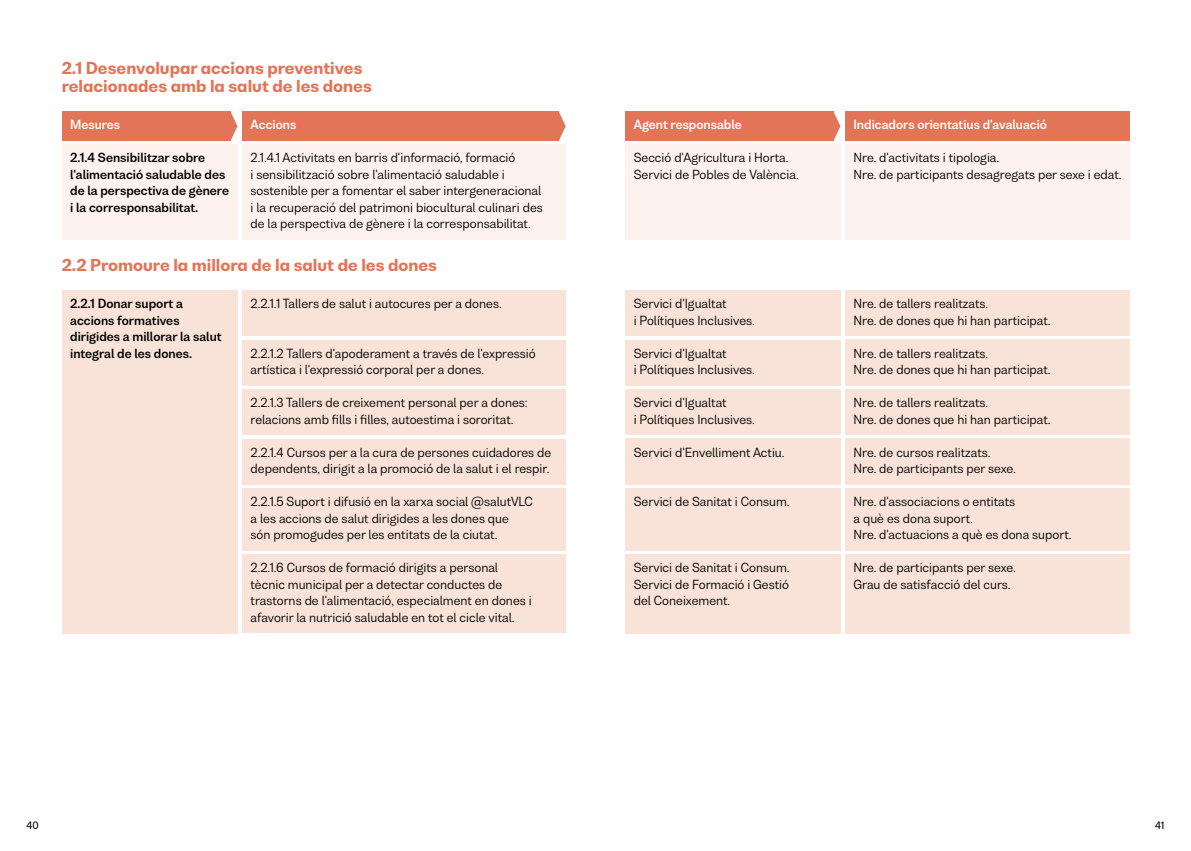
<style>
.page{position:relative;width:1191px;height:851px;background:#fff}
.page>*{position:absolute;margin:0;border:0;box-sizing:border-box;transform-origin:0 0}
.t1{font:800 15.75px/18px "Bw Nista Geometric";color:#e27457}
.t2{font:12px/16.5px "Bw Nista Grotesk";color:#000;scale:.96 1}
.t3{font:700 12px/16.5px "Bw Nista Grotesk";color:#000;scale:.96 1}
.t4{font:700 12px "Bw Nista Grotesk";color:#fff;scale:.96 1}
.t5{font:500 9.75px "Bw Nista Grotesk";color:#000;scale:.96 1}
</style>
<div class="page">
<div style="left:625px;top:144px;width:215px;height:29px;background:#fdf2ee"></div>
<div style="left:625px;top:161px;width:215px;height:29px;background:#fdf2ee"></div>
<div style="left:625px;top:177px;width:215px;height:29px;background:#fdf2ee"></div>
<div style="left:625px;top:194px;width:215px;height:29px;background:#fdf2ee"></div>
<div style="left:625px;top:210px;width:215px;height:29px;background:#fdf2ee"></div>
<div style="left:625px;top:290px;width:215px;height:46px;background:#f9e3d9"></div>
<div style="left:625px;top:340px;width:215px;height:45px;background:#f9e3d9"></div>
<div style="left:625px;top:389px;width:215px;height:46px;background:#f9e3d9"></div>
<div style="left:625px;top:439px;width:215px;height:29px;background:#f9e3d9"></div>
<div style="left:625px;top:455px;width:215px;height:29px;background:#f9e3d9"></div>
<div style="left:625px;top:488px;width:215px;height:29px;background:#f9e3d9"></div>
<div style="left:625px;top:505px;width:215px;height:29px;background:#f9e3d9"></div>
<div style="left:625px;top:521px;width:215px;height:29px;background:#f9e3d9"></div>
<div style="left:625px;top:554px;width:215px;height:62px;background:#f9e3d9"></div>
<div style="left:625px;top:604px;width:215px;height:29px;background:#f9e3d9"></div>
<div style="left:845px;top:144px;width:284px;height:29px;background:#fdf2ee"></div>
<div style="left:845px;top:161px;width:284px;height:29px;background:#fdf2ee"></div>
<div style="left:845px;top:177px;width:284px;height:29px;background:#fdf2ee"></div>
<div style="left:845px;top:194px;width:284px;height:29px;background:#fdf2ee"></div>
<div style="left:845px;top:210px;width:284px;height:29px;background:#fdf2ee"></div>
<div style="left:845px;top:290px;width:284px;height:29px;background:#f9e3d9"></div>
<div style="left:845px;top:307px;width:284px;height:29px;background:#f9e3d9"></div>
<div style="left:845px;top:340px;width:284px;height:29px;background:#f9e3d9"></div>
<div style="left:845px;top:356px;width:284px;height:29px;background:#f9e3d9"></div>
<div style="left:845px;top:389px;width:284px;height:29px;background:#f9e3d9"></div>
<div style="left:845px;top:406px;width:284px;height:29px;background:#f9e3d9"></div>
<div style="left:845px;top:439px;width:284px;height:29px;background:#f9e3d9"></div>
<div style="left:845px;top:455px;width:284px;height:29px;background:#f9e3d9"></div>
<div style="left:845px;top:488px;width:284px;height:46px;background:#f9e3d9"></div>
<div style="left:845px;top:521px;width:284px;height:29px;background:#f9e3d9"></div>
<div style="left:845px;top:554px;width:284px;height:29px;background:#f9e3d9"></div>
<div style="left:845px;top:571px;width:284px;height:29px;background:#f9e3d9"></div>
<div style="left:845px;top:587px;width:284px;height:29px;background:#f9e3d9"></div>
<div style="left:845px;top:604px;width:284px;height:29px;background:#f9e3d9"></div>
<div style="left:62px;top:144px;width:175px;height:79px;background:#fdf2ee"></div>
<div style="left:62px;top:210px;width:175px;height:29px;background:#fdf2ee"></div>
<div style="left:242px;top:144px;width:324px;height:95px;background:#fdf2ee"></div>
<div style="left:242px;top:290px;width:324px;height:29px;background:#f9e3d9"></div>
<div style="left:242px;top:307px;width:324px;height:29px;background:#f9e3d9"></div>
<div style="left:242px;top:340px;width:324px;height:45px;background:#f9e3d9"></div>
<div style="left:242px;top:389px;width:324px;height:46px;background:#f9e3d9"></div>
<div style="left:242px;top:439px;width:324px;height:45px;background:#f9e3d9"></div>
<div style="left:242px;top:488px;width:324px;height:62px;background:#f9e3d9"></div>
<div style="left:242px;top:554px;width:324px;height:79px;background:#f9e3d9"></div>
<div style="left:62px;top:290px;width:175px;height:79px;background:#f9e3d9"></div>
<div style="left:62px;top:356px;width:175px;height:29px;background:#f9e3d9"></div>
<div style="left:62px;top:373px;width:175px;height:29px;background:#f9e3d9"></div>
<div style="left:62px;top:389px;width:175px;height:29px;background:#f9e3d9"></div>
<div style="left:62px;top:406px;width:175px;height:29px;background:#f9e3d9"></div>
<div style="left:62px;top:422px;width:175px;height:29px;background:#f9e3d9"></div>
<div style="left:62px;top:439px;width:175px;height:29px;background:#f9e3d9"></div>
<div style="left:62px;top:455px;width:175px;height:29px;background:#f9e3d9"></div>
<div style="left:62px;top:472px;width:175px;height:29px;background:#f9e3d9"></div>
<div style="left:62px;top:488px;width:175px;height:29px;background:#f9e3d9"></div>
<div style="left:62px;top:505px;width:175px;height:29px;background:#f9e3d9"></div>
<div style="left:62px;top:521px;width:175px;height:29px;background:#f9e3d9"></div>
<div style="left:62px;top:538px;width:175px;height:29px;background:#f9e3d9"></div>
<div style="left:62px;top:554px;width:175px;height:29px;background:#f9e3d9"></div>
<div style="left:62px;top:571px;width:175px;height:29px;background:#f9e3d9"></div>
<div style="left:62px;top:587px;width:175px;height:29px;background:#f9e3d9"></div>
<div style="left:62px;top:604px;width:175px;height:29px;background:#f9e3d9"></div>
<svg style="left:231px;top:112px;width:6px;height:28px"></svg>
<svg style="left:559px;top:112px;width:7px;height:28px"></svg>
<div style="left:62px;top:112px;width:169px;height:29px;background:#e27457"></div>
<div style="left:242px;top:112px;width:317px;height:29px;background:#e27457"></div>
<svg style="left:833px;top:112px;width:7px;height:29px"></svg>
<div style="left:625px;top:112px;width:208px;height:29px;background:#e27457"></div>
<div style="left:845px;top:112px;width:284px;height:29px;background:#e27457"></div>
<h1 class="t1" style="left:62px;top:59px;width:312px">2.1 Desenvolupar accions preventives relacionades amb la salut de les dones</h1>
<p class="t4" style="left:70px;top:117px;width:54px">Mesures</p>
<p class="t4" style="left:251px;top:117px;width:49px">Accions</p>
<p class="t4" style="left:634px;top:117px;width:114px">Agent responsable</p>
<p class="t4" style="left:853px;top:117px;width:203px">Indicadors orientatius d'avaluació</p>
<p class="t3" style="left:70px;top:149px;width:167px">2.1.4 Sensibilitzar sobre l'alimentació saludable des de la perspectiva de gènere i la corresponsabilitat.</p>
<p class="t2" style="left:251px;top:149px;width:306px">2.1.4.1 Activitats en barris d'informació, formació<br>i sensibilització sobre l'alimentació saludable i sostenible per a fomentar el saber intergeneracional i la recuperació del patrimoni biocultural culinari des de la perspectiva de gènere i la corresponsabilitat.</p>
<h1 class="t1" style="left:62px;top:256px;width:377px">2.2 Promoure la millora de la salut de les dones</h1>
<p class="t3" style="left:70px;top:295px;width:159px">2.2.1 Donar suport a accions formatives dirigides a millorar la salut integral de les dones.</p>
<p class="t2" style="left:251px;top:295px;width:263px">2.2.1.1 Tallers de salut i autocures per a dones.</p>
<p class="t2" style="left:251px;top:344px;width:298px">2.2.1.2 Tallers d'apoderament a través de l'expressió artística i l'expressió corporal per a dones.</p>
<p class="t2" style="left:251px;top:394px;width:290px">2.2.1.3 Tallers de creixement personal per a dones: relacions amb fills i filles, autoestima i sororitat.</p>
<p class="t2" style="left:251px;top:443px;width:315px">2.2.1.4 Cursos per a la cura de persones cuidadores de dependents, dirigit a la promoció de la salut i el respir.</p>
<p class="t2" style="left:251px;top:493px;width:296px">2.2.1.5 Suport i difusió en la xarxa social @salutVLC a les accions de salut dirigides a les dones que<br>són promogudes per les entitats de la ciutat.</p>
<p class="t2" style="left:251px;top:559px;width:294px">2.2.1.6 Cursos de formació dirigits a personal tècnic municipal per a detectar conductes de trastorns de l'alimentació, especialment en dones i afavorir la nutrició saludable en tot el cicle vital.</p>
<p class="t2" style="left:634px;top:149px;width:173px">Secció d'Agricultura i Horta.<br>Servici de Pobles de València.</p>
<p class="t2" style="left:634px;top:295px;width:128px">Servici d'Igualtat<br>i Polítiques Inclusives.</p>
<p class="t2" style="left:634px;top:344px;width:128px">Servici d'Igualtat<br>i Polítiques Inclusives.</p>
<p class="t2" style="left:634px;top:394px;width:128px">Servici d'Igualtat<br>i Polítiques Inclusives.</p>
<p class="t2" style="left:634px;top:443px;width:159px">Servici d'Envelliment Actiu.</p>
<p class="t2" style="left:634px;top:493px;width:164px">Servici de Sanitat i Consum.</p>
<p class="t2" style="left:634px;top:559px;width:164px;text-align:justify">Servici de Sanitat i Consum.<br>Servici de Formació i Gestió del Coneixement.</p>
<p class="t2" style="left:853px;top:149px;width:281px">Nre. d'activitats i tipologia.<br>Nre. de participants desagregats per sexe i edat.</p>
<p class="t2" style="left:853px;top:295px;width:207px">Nre. de tallers realitzats.<br>Nre. de dones que hi han participat.</p>
<p class="t2" style="left:853px;top:344px;width:207px">Nre. de tallers realitzats.<br>Nre. de dones que hi han participat.</p>
<p class="t2" style="left:853px;top:394px;width:207px">Nre. de tallers realitzats.<br>Nre. de dones que hi han participat.</p>
<p class="t2" style="left:853px;top:443px;width:171px">Nre. de cursos realitzats.<br>Nre. de participants per sexe.</p>
<p class="t2" style="left:853px;top:493px;width:228px">Nre. d'associacions o entitats<br>a què es dona suport.<br>Nre. d'actuacions a què es dona suport.</p>
<p class="t2" style="left:853px;top:559px;width:171px">Nre. de participants per sexe.<br>Grau de satisfacció del curs.</p>
<p class="t5" style="left:27px;top:818px;width:14px">40</p>
<p class="t5" style="left:1155px;top:818px;width:11px">41</p>
</div>
